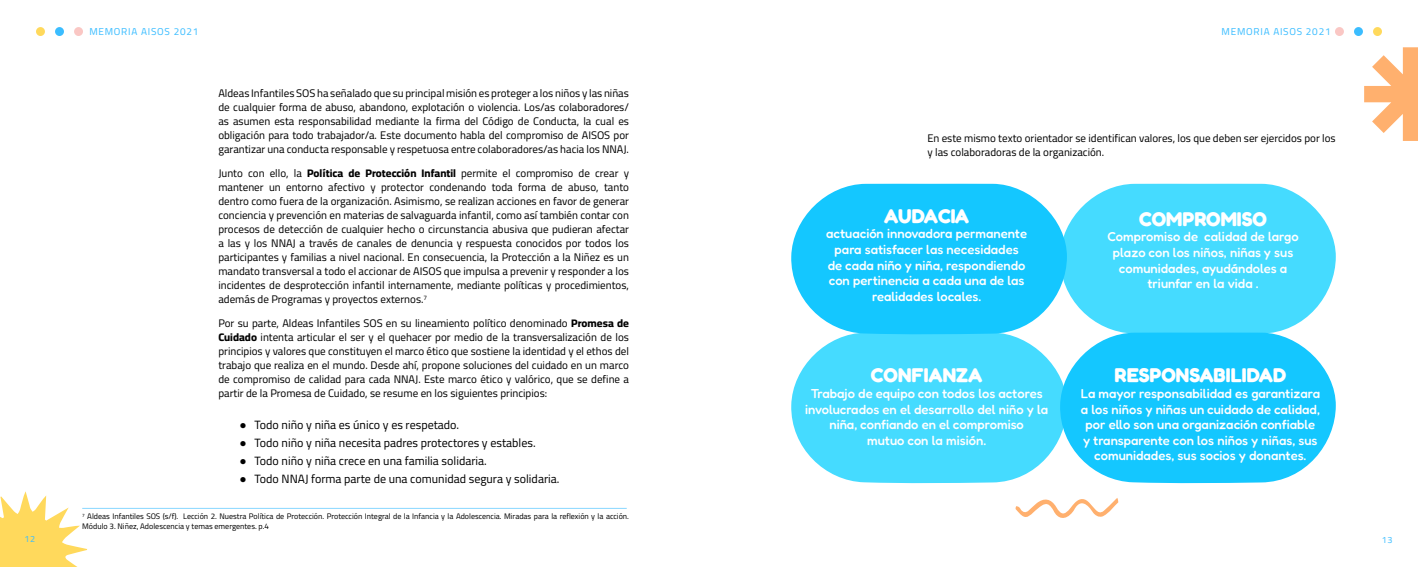
<style>
.page{position:relative;width:1418px;height:567px;background:#fff}
.page>*{position:absolute;margin:0;border:0;box-sizing:border-box;transform-origin:0 0}
.t1{font:300 20px "Fredoka";color:#fff}
.t2{font:300 13px/15.6px "Fredoka";color:#fff;text-align:center}
.t3{font:12px "Cairo";color:#000}
.t4{font:11px/14px "Cairo";color:#000;text-align:justify}
.t5{font:10px "Cairo";letter-spacing:.075em;color:#3bbdff}
.t6{font:9px "Cairo";color:#3bbdff}
.t7{font:8px/9.6px "Cairo";color:#000}
.s1{font-weight:800}
.s2{font-family:"Arial"}
</style>
<div class="page">
<svg style="left:0;top:491px;width:87px;height:76px"></svg>
<div style="left:36px;top:27px;width:9px;height:9px;background:#ffd95c;border-radius:50%"></div>
<div style="left:55px;top:27px;width:9px;height:9px;background:#3bbdff;border-radius:50%"></div>
<div style="left:74px;top:27px;width:9px;height:9px;background:#fac7c4;border-radius:50%"></div>
<svg style="left:1372px;top:27px;width:9px;height:9px"></svg>
<svg style="left:1353px;top:27px;width:9px;height:9px"></svg>
<div style="left:1334px;top:27px;width:9px;height:9px;background:#fac7c4;border-radius:50%"></div>
<svg style="left:1364px;top:47px;width:53px;height:94px"></svg>
<svg style="left:791px;top:335px;width:268px;height:149px;background:#59deff"></svg>
<svg style="left:1067px;top:184px;width:268px;height:148px;background:#57deff"></svg>
<svg style="left:791px;top:184px;width:276px;height:151px;background:#31ceff"></svg>
<svg style="left:1015px;top:498px;width:103px;height:20px"></svg>
<hr style="left:82px;top:508px;width:544px;height:1px;background:#89d7ff">
<svg style="left:1059px;top:332px;width:276px;height:152px;background:#32ceff"></svg>
<p class="t5" style="left:89px;top:24px;width:110px">MEMORIA AISOS 2021</p>
<p class="t5" style="left:1221px;top:24px;width:110px">MEMORIA AISOS 2021</p>
<p class="t4" style="left:218px;top:87px;width:412px">Aldeas Infantiles SOS ha señalado que su principal misión es proteger a los niños y las niñas de cualquier forma de abuso, abandono, explotación o violencia. Los/as colaboradores/ as asumen esta responsabilidad mediante la firma del Código de Conducta, la cual es obligación para todo trabajador/a. Este documento habla del compromiso de AISOS por garantizar una conducta responsable y respetuosa entre colaboradores/as hacia los NNAJ.</p>
<p class="t4" style="left:218px;top:167px;width:412px">Junto con ello, la <span class="s1">Política de Protección Infantil</span> permite el compromiso de crear y mantener un entorno afectivo y protector condenando toda forma de abuso, tanto dentro como fuera de la organización. Asimismo, se realizan acciones en favor de generar conciencia y prevención en materias de salvaguarda infantil, como así también contar con procesos de detección de cualquier hecho o circunstancia abusiva que pudieran afectar a las y los NNAJ a través de canales de denuncia y respuesta conocidos por todos los participantes y familias a nivel nacional. En consecuencia, la Protección a la Niñez es un mandato transversal a todo el accionar de AISOS que impulsa a prevenir y responder a los incidentes de desprotección infantil internamente, mediante políticas y procedimientos, además de Programas y proyectos externos.<sup>7</sup></p>
<p class="t4" style="left:218px;top:317px;width:412px">Por su parte, Aldeas Infantiles SOS en su lineamiento político denominado <span class="s1">Promesa de Cuidado</span> intenta articular el ser y el quehacer por medio de la transversalización de los principios y valores que constituyen el marco ético que sostiene la identidad y el ethos del trabajo que realiza en el mundo. Desde ahí, propone soluciones del cuidado en un marco de compromiso de calidad para cada NNAJ. Este marco ético y valórico, que se define a partir de la Promesa de Cuidado, se resume en los siguientes principios:</p>
<p class="t3" style="left:239px;top:416px;width:221px"><span class="s2">●</span> Todo niño y niña es único y es respetado.</p>
<p class="t3" style="left:239px;top:434px;width:298px"><span class="s2">●</span> Todo niño y niña necesita padres protectores y estables.</p>
<p class="t3" style="left:239px;top:452px;width:249px"><span class="s2">●</span> Todo niño y niña crece en una familia solidaria.</p>
<p class="t3" style="left:239px;top:470px;width:321px"><span class="s2">●</span> Todo NNAJ forma parte de una comunidad segura y solidaria.</p>
<p class="t7" style="left:82px;top:512px;width:548px"><sup>7</sup> Aldeas Infantiles SOS (s/f). Lección 2. Nuestra Política de Protección. Protección Integral de la Infancia y la Adolescencia. Miradas para la reflexión y la acción.<br>Módulo 3. Niñez, Adolescencia y temas emergentes. p.4</p>
<p class="t4" style="left:927px;top:131px;width:410px">En este mismo texto orientador se identifican valores, los que deben ser ejercidos por los y las colaboradoras de la organización.</p>
<h1 class="t1" style="left:884px;top:204px;width:87px">AUDACIA</h1>
<p class="t2" style="left:826px;top:226px;width:202px">actuación innovadora permanente para satisfacer las necesidades de cada niño y niña, respondiendo con pertinencia a cada una de las realidades locales.</p>
<h1 class="t1" style="left:871px;top:363px;width:113px">CONFIANZA</h1>
<p class="t2" style="left:805px;top:386px;width:244px">Trabajo de equipo con todos los actores involucrados en el desarrollo del niño y la niña, confiando en el compromiso<br>mutuo con la misión.</p>
<h1 class="t1" style="left:1139px;top:207px;width:129px">COMPROMISO</h1>
<p class="t2" style="left:1107px;top:229px;width:193px">Compromiso de calidad de largo plazo con los niños, niñas y sus comunidades, ayudándoles a triunfar en la vida .</p>
<h1 class="t1" style="left:1114px;top:363px;width:173px">RESPONSABILIDAD</h1>
<p class="t2" style="left:1080px;top:386px;width:241px">La mayor responsabilidad es garantizara a los niños y niñas un cuidado de calidad, por ello son una organización confiable y transparente con los niños y niñas, sus comunidades, sus socios y donantes.</p>
<p class="t6" style="left:24px;top:533px;width:12px">12</p>
<p class="t6" style="left:1381px;top:534px;width:12px">13</p>
</div>
